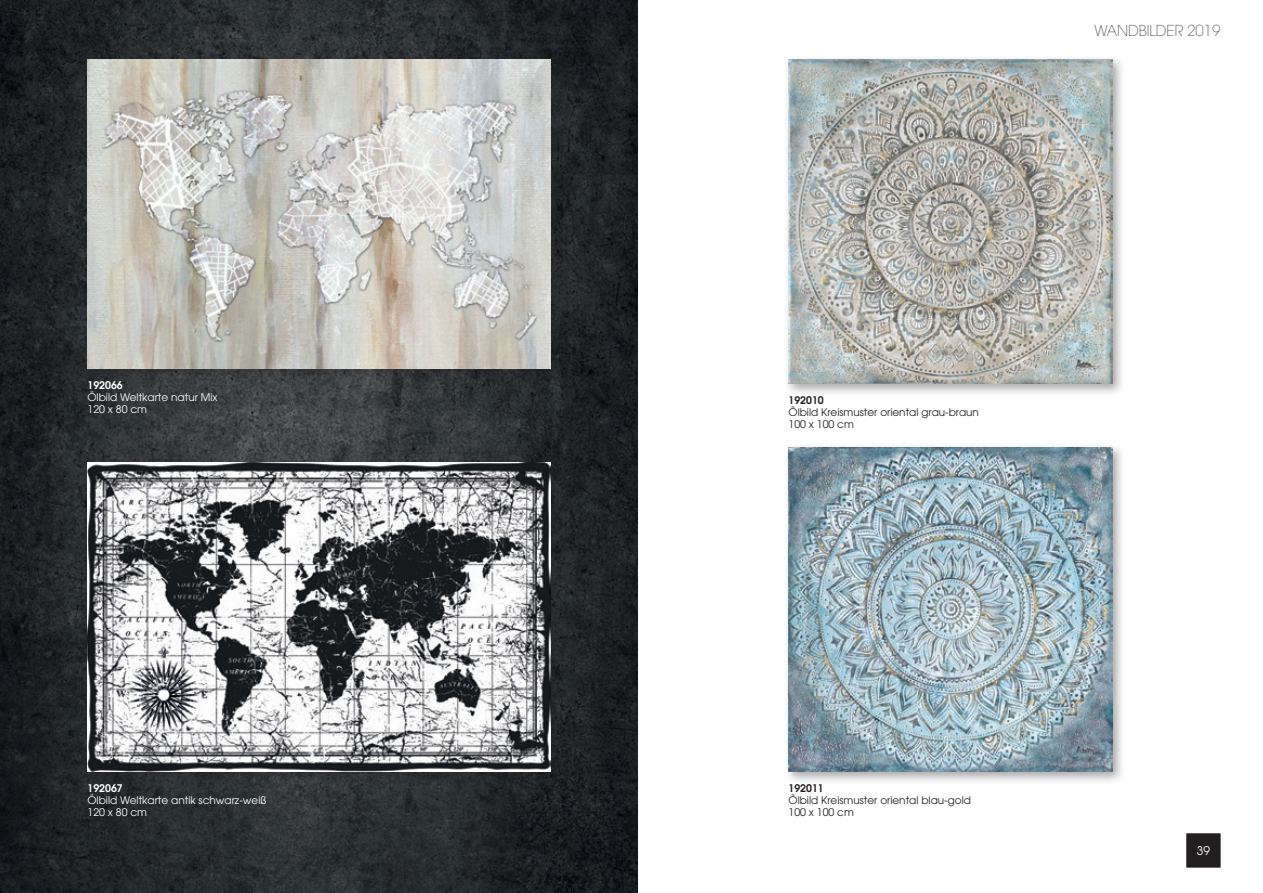
<style>
.page{position:relative;width:1263px;height:893px;background:#fff}
.page>*{position:absolute;margin:0;border:0;box-sizing:border-box;transform-origin:0 0}
.t1{font:200 15px "Avant Garde LT";color:#231f20}
.t2{font:12px "Avant Garde LT";color:#fff}
.t3{font:10.5px/12px "Avant Garde LT";color:#231f20}
.t4{font:10.5px/12px "Avant Garde LT";color:#fff}
.t5{font:600 10.5px "Avant Garde LT";color:#231f20}
.t6{font:600 10.5px "Avant Garde LT";color:#fff}
</style>
<div class="page">
<div style="left:784px;top:55px;width:342px;height:342px;background:#231f20;opacity:.4"></div>
<img style="left:788px;top:60px;width:324px;height:323px">
<div style="left:784px;top:443px;width:342px;height:342px;background:#231f20;opacity:.4"></div>
<img style="left:788px;top:447px;width:324px;height:324px">
<img style="left:0;top:0;width:638px;height:893px">
<div style="left:83px;top:458px;width:481px;height:327px;background:#231f20;opacity:.4"></div>
<img style="left:88px;top:463px;width:462px;height:308px">
<div style="left:83px;top:55px;width:481px;height:327px;background:#231f20;opacity:.4"></div>
<img style="left:88px;top:60px;width:462px;height:308px">
<div style="left:1186px;top:833px;width:34px;height:34px;background:#231f20;border:1px solid #231f20"></div>
<p class="t6" style="left:88px;top:378px;width:37px">192066</p>
<p class="t4" style="left:88px;top:391px;width:132px">Ölbild Weltkarte natur Mix<br>120 x 80 cm</p>
<p class="t6" style="left:88px;top:782px;width:37px">192067</p>
<p class="t4" style="left:88px;top:795px;width:180px">Ölbild Weltkarte antik schwarz-weiß<br>120 x 80 cm</p>
<h1 class="t1" style="left:1094px;top:21px;width:128px">WANDBILDER 2019</h1>
<p class="t5" style="left:788px;top:394px;width:37px">192010</p>
<p class="t3" style="left:788px;top:407px;width:192px">Ölbild Kreismuster oriental grau-braun<br>100 x 100 cm</p>
<p class="t5" style="left:788px;top:782px;width:37px">192011</p>
<p class="t3" style="left:788px;top:795px;width:184px">Ölbild Kreismuster oriental blau-gold<br>100 x 100 cm</p>
<p class="t2" style="left:1197px;top:844px;width:15px">39</p>
</div>
